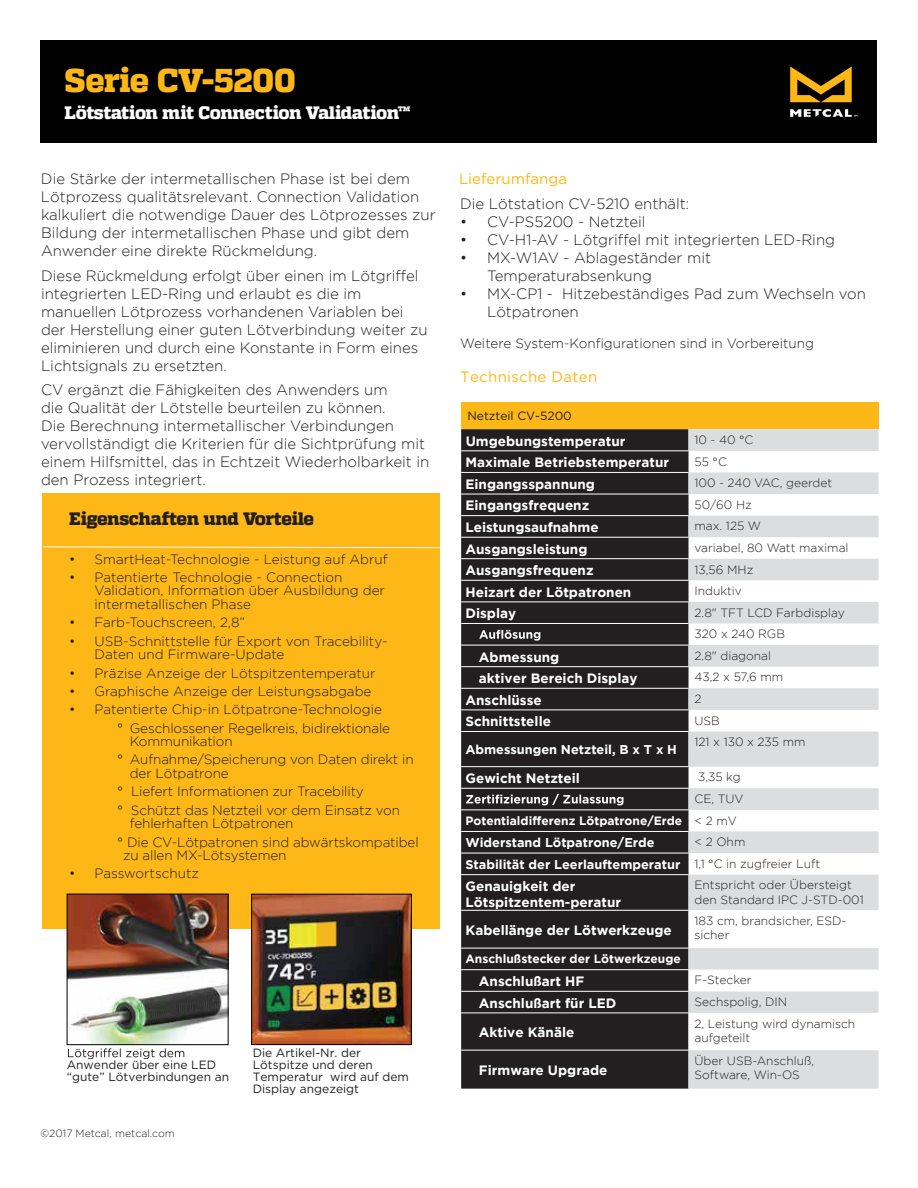
<style>
.page{position:relative;width:918px;height:1188px;background:#fff}
.page>*{position:absolute;margin:0;border:0;box-sizing:border-box;transform-origin:0 0}
.t1{font:800 33px "Quadon";color:#fdb716}
.t2{font:800 18px "Quadon";letter-spacing:-.025em;color:#fff}
.t3{font:800 18px "Quadon";letter-spacing:-.025em;color:#231f20}
.t4{font:300 15px/18px "Gotham";color:#231f20}
.t5{font:15px "Gotham";letter-spacing:.02em;color:#fdb716}
.t6{font:15px "Gotham";color:#fdb716}
.t7{font:300 13.5px/18.3px "Gotham";letter-spacing:-.005em;color:#231f20}
.t8{font:700 13.5px/21.6px "Gotham";color:#fff}
.t9{font:700 12.75px "Gotham";color:#fff}
.t10{font:300 12px/21.6px "Gotham";color:#231f20}
.t11{font:12px/12px "Gotham";color:#231f20}
.t12{font:700 12px "Gotham";color:#fff}
.t13{font:300 10.5px "Gotham";color:#231f20}
.s1{font-weight:300;color:#231f20}
.s2{font-weight:300;font-size:12px;color:#231f20}
</style>
<div class="page">
<div style="left:40px;top:40px;width:838px;height:103px;background:#010101"></div>
<svg style="left:790px;top:66px;width:62px;height:36px"></svg>
<svg style="left:790px;top:109px;width:67px;height:8px"></svg>
<div style="left:42px;top:493px;width:398px;height:436px;background:#fdb716"></div>
<svg style="left:43px;top:546px;width:397px;height:2px"></svg>
<img style="left:69px;top:896px;width:157px;height:147px">
<div style="left:67px;top:894px;width:161px;height:151px;border:1px solid #000"></div>
<img style="left:253px;top:896px;width:157px;height:147px">
<div style="left:251px;top:894px;width:161px;height:151px;border:1px solid #000"></div>
<svg style="left:68px;top:1048px;width:116px;height:11px"></svg>
<div style="left:461px;top:402px;width:418px;height:27px;background:#fdb716"></div>
<div style="left:461px;top:429px;width:227px;height:660px;background:#231f20"></div>
<svg style="left:688px;top:429px;width:191px;height:660px;fill:#dcddde"></svg>
<svg style="left:688px;top:910px;width:191px;height:140px"></svg>
<hr style="left:461px;top:450px;width:228px;height:1px;background:#fff">
<hr style="left:461px;top:472px;width:228px;height:1px;background:#fff">
<hr style="left:461px;top:494px;width:228px;height:1px;background:#fff">
<hr style="left:461px;top:515px;width:228px;height:1px;background:#fff">
<hr style="left:461px;top:537px;width:228px;height:1px;background:#fff">
<hr style="left:461px;top:558px;width:228px;height:1px;background:#fff">
<hr style="left:461px;top:580px;width:228px;height:1px;background:#fff">
<hr style="left:461px;top:602px;width:228px;height:1px;background:#fff">
<hr style="left:461px;top:623px;width:228px;height:1px;background:#fff">
<hr style="left:461px;top:645px;width:228px;height:1px;background:#fff">
<hr style="left:461px;top:666px;width:228px;height:1px;background:#fff">
<hr style="left:461px;top:688px;width:228px;height:1px;background:#fff">
<hr style="left:461px;top:710px;width:228px;height:1px;background:#fff">
<hr style="left:461px;top:731px;width:228px;height:1px;background:#fff">
<hr style="left:461px;top:766px;width:228px;height:1px;background:#fff">
<hr style="left:461px;top:788px;width:228px;height:1px;background:#fff">
<hr style="left:461px;top:809px;width:228px;height:1px;background:#fff">
<hr style="left:461px;top:831px;width:228px;height:1px;background:#fff">
<hr style="left:461px;top:853px;width:228px;height:1px;background:#fff">
<hr style="left:461px;top:874px;width:228px;height:1px;background:#fff">
<hr style="left:461px;top:910px;width:228px;height:1px;background:#fff">
<hr style="left:461px;top:948px;width:228px;height:1px;background:#fff">
<hr style="left:461px;top:969px;width:228px;height:1px;background:#fff">
<hr style="left:461px;top:991px;width:228px;height:1px;background:#fff">
<hr style="left:461px;top:1013px;width:228px;height:1px;background:#fff">
<hr style="left:461px;top:1050px;width:228px;height:1px;background:#fff">
<svg style="left:479px;top:630px;width:61px;height:11px"></svg>
<svg style="left:466px;top:794px;width:158px;height:11px"></svg>
<h1 class="t1" style="left:64px;top:61px;width:233px">Serie CV-5200</h1>
<p class="t2" style="left:64px;top:102px;width:347px">Lötstation mit Connection Validation™</p>
<p class="t4" style="left:41px;top:169px;width:396px">Die Stärke der intermetallischen Phase ist bei dem Lötprozess qualitätsrelevant. Connection Validation kalkuliert die notwendige Dauer des Lötprozesses zur Bildung der intermetallischen Phase und gibt dem Anwender eine direkte Rückmeldung.</p>
<p class="t4" style="left:41px;top:266px;width:388px">Diese Rückmeldung erfolgt über einen im Lötgriffel integrierten LED-Ring und erlaubt es die im manuellen Lötprozess vorhandenen Variablen bei der Herstellung einer guten Lötverbindung weiter zu eliminieren und durch eine Konstante in Form eines Lichtsignals zu ersetzten.</p>
<p class="t4" style="left:41px;top:381px;width:390px">CV ergänzt die Fähigkeiten des Anwenders um<br>die Qualität der Lötstelle beurteilen zu können.<br>Die Berechnung intermetallischer Verbindungen vervollständigt die Kriterien für die Sichtprüfung mit einem Hilfsmittel, das in Echtzeit Wiederholbarkeit in den Prozess integriert.</p>
<p class="t3" style="left:69px;top:508px;width:246px">Eigenschaften und Vorteile</p>
<p class="t7" style="left:69px;top:550px;width:320px">• SmartHeat-Technologie - Leistung auf Abruf</p>
<p class="t7" style="left:95px;top:570px;width:292px;line-height:13.5px;text-indent:-26px">• Patentierte Technologie - Connection<br>Validation, Information über Ausbildung der intermetallischen Phase</p>
<p class="t7" style="left:69px;top:613px;width:178px">• Farb-Touchscreen, 2,8”</p>
<p class="t7" style="left:95px;top:634px;width:295px;line-height:13.5px;text-indent:-26px">• USB-Schnittstelle für Export von Tracebility-<br>Daten und Firmware-Update</p>
<p class="t7" style="left:69px;top:663px;width:308px">• Präzise Anzeige der Lötspitzentemperatur</p>
<p class="t7" style="left:69px;top:682px;width:304px">• Graphische Anzeige der Leistungsabgabe</p>
<p class="t7" style="left:117px;top:700px;width:275px;text-indent:-48px">• Patentierte Chip-in Lötpatrone-Technologie ° Geschlossener Regelkreis, bidirektionale</p>
<p class="t7" style="left:117px;top:732px;width:298px;text-indent:13px">Kommunikation<br>° Aufnahme/Speicherung von Daten direkt in</p>
<p class="t7" style="left:117px;top:764px;width:284px;text-indent:13px">der Lötpatrone<br>° Liefert Informationen zur Tracebility<br>° Schützt das Netzteil vor dem Einsatz von</p>
<p class="t7" style="left:117px;top:814px;width:303px;text-indent:13px">fehlerhaften Lötpatronen<br>° Die CV-Lötpatronen sind abwärtskompatibel</p>
<p class="t7" style="left:123px;top:846px;width:165px">zu allen MX-Lötsystemen</p>
<p class="t7" style="left:69px;top:864px;width:131px">• Passwortschutz</p>
<p class="t11" style="left:67px;top:1059px;width:164px">Anwender über eine LED “gute” Lötverbindungen an</p>
<p class="t13" style="left:40px;top:1128px;width:136px">©2017 Metcal, metcal.com</p>
<p class="t11" style="left:253px;top:1047px;width:158px">Die Artikel-Nr. der<br>Lötspitze und deren<br>Temperatur wird auf dem<br>Display angezeigt</p>
<p class="t6" style="left:459px;top:169px;width:110px">Lieferumfanga</p>
<p class="t4" style="left:460px;top:194px;width:231px">Die Lötstation CV-5210 enthält:</p>
<p class="t4" style="left:460px;top:212px;width:187px">• CV-PS5200 - Netzteil</p>
<p class="t4" style="left:460px;top:230px;width:377px">• CV-H1-AV - Lötgriffel mit integrierten LED-Ring</p>
<p class="t4" style="left:487px;top:248px;width:226px;text-indent:-27px">• MX-W1AV - Ablageständer mit<br>Temperaturabsenkung</p>
<p class="t4" style="left:487px;top:284px;width:380px;text-indent:-27px">• MX-CP1 - Hitzebeständiges Pad zum Wechseln von<br>Lötpatronen</p>
<p class="t7" style="left:460px;top:334px;width:355px">Weitere System-Konfigurationen sind in Vorbereitung</p>
<p class="t5" style="left:460px;top:368px;width:139px">Technische Daten</p>
<p class="t11" style="left:467px;top:410px;width:106px">Netzteil CV-5200</p>
<p class="t8" style="left:465px;top:430px;width:205px">Umgebungstemperatur<br>Maximale Betriebstemperatur<br>Eingangsspannung<br>Eingangsfrequenz<br>Leistungsaufnahme<br>Ausgangsleistung<br>Ausgangsfrequenz<br>Heizart der Lötpatronen<br>Display</p>
<p class="t8" style="left:479px;top:646px;width:82px">Abmessung</p>
<p class="t8" style="left:479px;top:667px;width:160px">aktiver Bereich Display</p>
<p class="t8" style="left:465px;top:689px;width:78px">Anschlüsse</p>
<p class="t8" style="left:465px;top:710px;width:87px">Schnittstelle</p>
<p class="t9" style="left:465px;top:742px;width:213px">Abmessungen Netzteil, B x T x H</p>
<p class="t10" style="left:694px;top:429px;width:156px">10 - 40 °C<br>55 °C<br>100 - 240 VAC, geerdet<br>50/60 Hz<br>max. 125 W<br>variabel, 80 Watt maximal<br>13,56 MHz<br>Induktiv<br>2.8" TFT LCD Farbdisplay<br>320 x 240 RGB<br>2.8" diagonal<br>43,2 x 57,6 mm<br>2<br>USB<br>121 x 130 x 235 mm</p>
<p class="t8" style="left:465px;top:767px;width:116px">Gewicht Netzteil</p>
<p class="t10" style="left:698px;top:766px;width:44px">3,35 kg</p>
<p class="t10" style="left:694px;top:788px;width:51px">CE, TUV</p>
<p class="t12" style="left:465px;top:814px;width:273px">Potentialdifferenz Lötpatrone/Erde <span class="s1">&lt; 2 mV</span></p>
<p class="t9" style="left:465px;top:835px;width:191px">Widerstand Lötpatrone/Erde</p>
<p class="t10" style="left:694px;top:831px;width:52px">&lt; 2 Ohm</p>
<p class="t9" style="left:465px;top:857px;width:356px">Stabilität der Leerlauftemperatur <span class="s2">1,1 °C in zugfreier Luft</span></p>
<p class="t8" style="left:465px;top:878px;width:157px;line-height:16.2px">Genauigkeit der<br>Lötspitzentem-peratur</p>
<p class="t10" style="left:694px;top:878px;width:171px;line-height:14.4px">Entspricht oder Übersteigt den Standard IPC J-STD-001</p>
<p class="t8" style="left:465px;top:919px;width:208px">Kabellänge der Lötwerkzeuge</p>
<p class="t10" style="left:694px;top:913px;width:153px;line-height:14.4px">183 cm, brandsicher, ESD&shy;sicher</p>
<p class="t12" style="left:465px;top:952px;width:217px">Anschlußstecker der Lötwerkzeuge</p>
<p class="t8" style="left:479px;top:970px;width:107px">Anschlußart HF</p>
<p class="t10" style="left:694px;top:969px;width:59px">F-Stecker</p>
<p class="t8" style="left:479px;top:992px;width:139px">Anschlußart für LED</p>
<p class="t10" style="left:694px;top:991px;width:94px">Sechspolig, DIN</p>
<p class="t8" style="left:479px;top:1021px;width:97px">Aktive Känäle</p>
<p class="t10" style="left:694px;top:1016px;width:162px;line-height:14.4px">2, Leistung wird dynamisch aufgeteilt</p>
<p class="t8" style="left:479px;top:1059px;width:130px">Firmware Upgrade</p>
<p class="t10" style="left:694px;top:1053px;width:121px;line-height:14.4px">Über USB-Anschluß,<br>Software, Win-OS</p>
</div>
